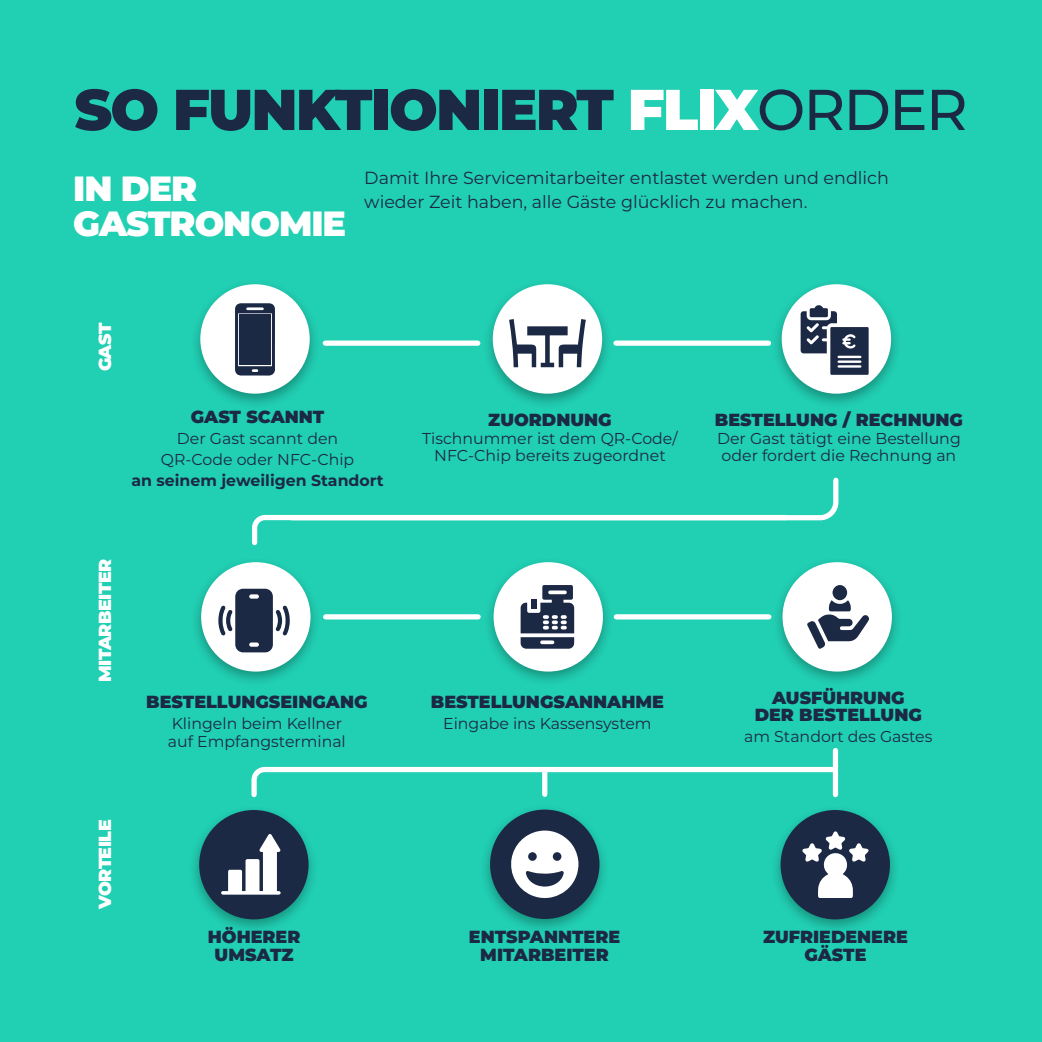
<style>
.page{position:relative;width:1042px;height:1042px;background:#21cfb3}
.page>*{position:absolute;margin:0;border:0;box-sizing:border-box;transform-origin:0 0}
.t1{font:900 57.4px "Montserrat";letter-spacing:-.03em;color:#1c2945}
.t2{font:900 35px/35px "Montserrat";letter-spacing:-.03em;color:#fff}
.t3{font:900 17.5px/17.5px "Montserrat";color:#1c2945;text-align:center}
.t4{font:17.5px/24.5px "Montserrat";color:#1c2945}
.t5{font:900 17.5px "Montserrat";letter-spacing:-.03em;color:#fff}
.t6{font:15.75px/17.5px "Montserrat";color:#1c2945}
.t7{font:700 15.75px "Montserrat";color:#1c2945}
.s1{color:#fff}
.s2{font-weight:500}
</style>
<div class="page">
<div style="left:190px;top:556px;width:131px;height:131px;background:#000;opacity:.3"></div>
<div style="left:201px;top:562px;width:109px;height:109px;background:#fff;border-radius:50%"></div>
<div style="left:188px;top:804px;width:131px;height:130px;background:#000;opacity:.3"></div>
<div style="left:199px;top:810px;width:110px;height:109px;background:#1c2945;border-radius:50%"></div>
<div style="left:483px;top:556px;width:130px;height:131px;background:#000;opacity:.3"></div>
<div style="left:493px;top:562px;width:110px;height:109px;background:#fff;border-radius:50%"></div>
<div style="left:770px;top:804px;width:130px;height:130px;background:#000;opacity:.3"></div>
<div style="left:780px;top:810px;width:110px;height:109px;background:#1c2945;border-radius:50%"></div>
<div style="left:479px;top:804px;width:131px;height:130px;background:#000;opacity:.3"></div>
<div style="left:490px;top:809px;width:109px;height:110px;background:#1c2945;border-radius:50%"></div>
<svg style="left:511px;top:830px;width:67px;height:68px"></svg>
<svg style="left:802px;top:831px;width:66px;height:67px"></svg>
<svg style="left:221px;top:834px;width:60px;height:60px"></svg>
<div style="left:326px;top:614px;width:152px;height:5px;background:#fff"></div>
<div style="left:616px;top:614px;width:153px;height:5px;background:#fff"></div>
<svg style="left:251px;top:764px;width:588px;height:34px"></svg>
<div style="left:542px;top:771px;width:5px;height:23px;background:#fff"></div>
<div style="left:833px;top:750px;width:5px;height:44px;background:#fff"></div>
<svg style="left:520px;top:585px;width:54px;height:64px"></svg>
<div style="left:531px;top:599px;width:6px;height:10px;background:#1c2945"></div>
<svg style="left:218px;top:589px;width:72px;height:63px"></svg>
<div style="left:190px;top:278px;width:130px;height:131px;background:#000;opacity:.3"></div>
<div style="left:200px;top:284px;width:110px;height:110px;background:#fff;border-radius:50%"></div>
<div style="left:482px;top:278px;width:130px;height:131px;background:#000;opacity:.3"></div>
<div style="left:493px;top:284px;width:109px;height:110px;background:#fff;border-radius:50%"></div>
<div style="left:771px;top:278px;width:130px;height:131px;background:#000;opacity:.3"></div>
<div style="left:782px;top:284px;width:109px;height:110px;background:#fff;border-radius:50%"></div>
<div style="left:827px;top:323px;width:45px;height:56px;background:linear-gradient(to right,#fff,#fff);border-radius:5px"></div>
<svg style="left:800px;top:305px;width:68px;height:70px"></svg>
<svg style="left:509px;top:319px;width:77px;height:48px"></svg>
<svg style="left:235px;top:303px;width:40px;height:73px"></svg>
<div style="left:239px;top:314px;width:32px;height:51px;background:#1c2945"></div>
<div style="left:772px;top:556px;width:130px;height:131px;background:#000;opacity:.3"></div>
<div style="left:782px;top:562px;width:110px;height:109px;background:#fff;border-radius:50%"></div>
<svg style="left:807px;top:600px;width:62px;height:49px"></svg>
<div style="left:832px;top:585px;width:15px;height:15px;background:#1c2945;border-radius:50%"></div>
<svg style="left:252px;top:477px;width:587px;height:69px"></svg>
<div style="left:325px;top:340px;width:153px;height:6px;background:#fff"></div>
<div style="left:616px;top:340px;width:152px;height:6px;background:#fff"></div>
<h1 class="t1" style="left:74px;top:66px;width:895px">SO FUNKTIONIERT <span class="s1">FLIX</span><span class="s2">ORDER</span></h1>
<h2 class="t2" style="left:73px;top:169px;width:274px">IN DER<br>GASTRONOMIE</h2>
<p class="t4" style="left:364px;top:165px;width:526px">Damit Ihre Servicemitarbeiter entlastet werden und endlich wieder Zeit haben, alle Gäste glücklich zu machen.</p>
<p class="t5" style="left:92px;top:371px;width:50px;rotate:-90deg">GAST</p>
<p class="t3" style="left:191px;top:407px;width:135px">GAST SCANNT</p>
<p class="t6" style="left:161px;top:427px;width:195px;line-height:21px;text-align:center">Der Gast scannt den<br>QR-Code oder NFC-Chip</p>
<p class="t7" style="left:131px;top:469px;width:254px">an seinem jeweiligen Standort</p>
<p class="t5" style="left:92px;top:682px;width:125px;rotate:-90deg">MITARBEITER</p>
<p class="t3" style="left:146px;top:692px;width:223px">BESTELLUNGSEINGANG</p>
<p class="t6" style="left:168px;top:714px;width:179px">Klingeln beim Kellner auf Empfangsterminal</p>
<p class="t3" style="left:488px;top:410px;width:125px">ZUORDNUNG</p>
<p class="t6" style="left:422px;top:429px;width:257px;text-align:center">Tischnummer ist dem QR-Code/<br>NFC-Chip bereits zugeordnet</p>
<p class="t3" style="left:715px;top:410px;width:250px">BESTELLUNG / RECHNUNG</p>
<p class="t6" style="left:717px;top:429px;width:245px">Der Gast tätigt eine Bestellung oder fordert die Rechnung an</p>
<p class="t3" style="left:431px;top:692px;width:234px">BESTELLUNGSANNAHME</p>
<p class="t6" style="left:443px;top:714px;width:210px">Eingabe ins Kassensystem</p>
<p class="t3" style="left:755px;top:688px;width:169px">AUSFÜHRUNG<br>DER BESTELLUNG</p>
<p class="t6" style="left:744px;top:727px;width:190px">am Standort des Gastes</p>
<p class="t5" style="left:92px;top:909px;width:91px;rotate:-90deg">VORTEILE</p>
<p class="t3" style="left:208px;top:927px;width:94px">HÖHERER<br>UMSATZ</p>
<p class="t3" style="left:469px;top:927px;width:153px">ENTSPANNTERE<br>MITARBEITER</p>
<p class="t3" style="left:763px;top:927px;width:146px">ZUFRIEDENERE<br>GÄSTE</p>
</div>
